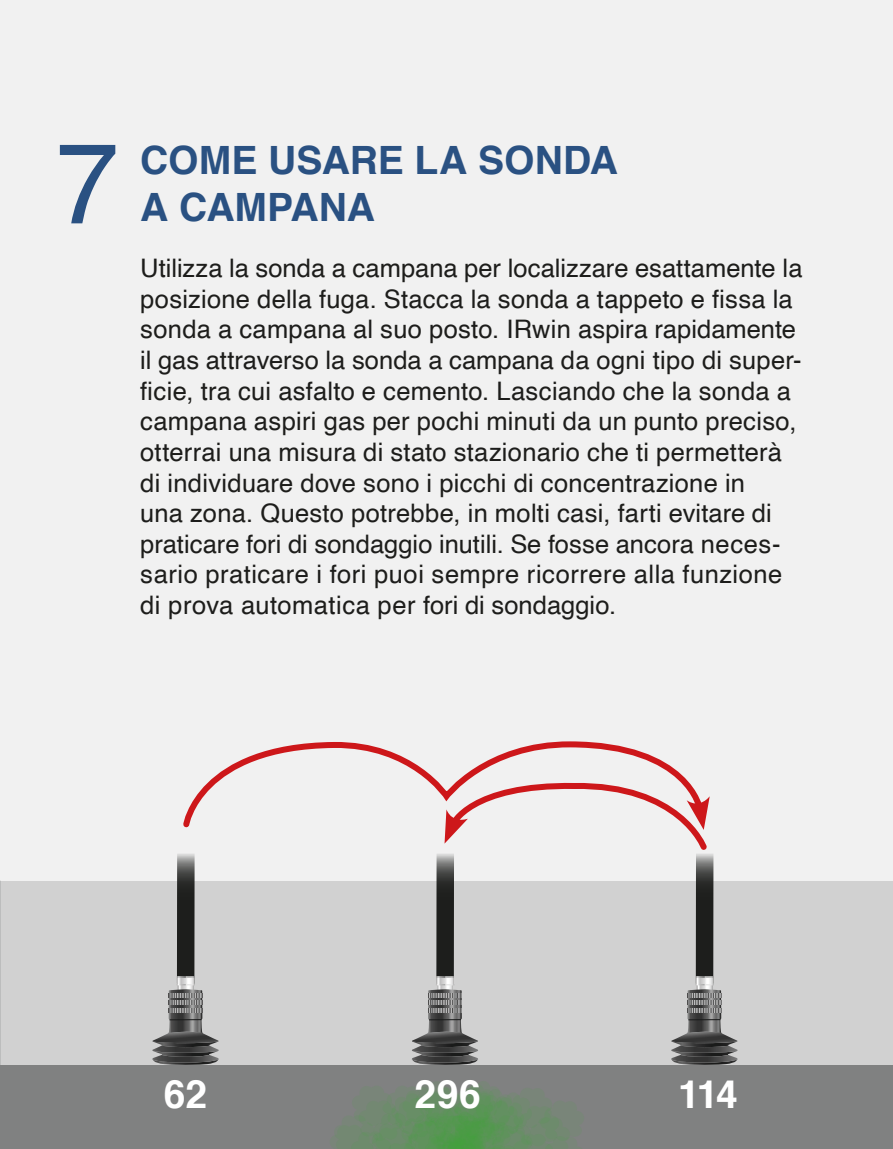
<style>
.page{position:relative;width:893px;height:1149px;background:#fff}
.page>*{position:absolute;margin:0;border:0;box-sizing:border-box;transform-origin:0 0}
.Rubrik_2{font:114px "Helvetica";color:#2a5182}
.Rubrik_2-2{font:700 39px/46.8px "Helvetica";color:#2a5182}
.Rubrik_3{font:700 39px "Helvetica";color:#fff}
.t1{font:25.5px/30.6px "Helvetica";letter-spacing:.01em;color:#1d1d1b}
</style>
<div class="page">
<div style="left:0;top:880px;width:893px;height:268px;background:#d1d1d1"></div>
<div style="left:0;top:0;width:893px;height:880px;background:#f1f1f1"></div>
<div style="left:0;top:1064px;width:893px;height:84px;background:#808181"></div>
<svg style="left:152px;top:854px;width:67px;height:210px"></svg>
<svg style="left:0;top:880px;width:1px;height:168px"></svg>
<svg style="left:183px;top:741px;width:502px;height:87px"></svg>
<svg style="left:412px;top:778px;width:326px;height:286px"></svg>
<svg style="left:330px;top:1084px;width:255px;height:65px"></svg>
<p class="Rubrik_2" style="left:56px;top:95px;width:65px">7</p>
<p class="Rubrik_2-2" style="left:140px;top:137px;width:479px">COME USARE LA SONDA<br>A CAMPANA</p>
<p class="t1" style="left:140px;top:253px;width:664px">Utilizza la sonda a campana per localizzare esattamente la posizione della fuga. Stacca la sonda a tappeto e fissa la sonda a campana al suo posto. IRwin aspira rapidamente il gas attraverso la sonda a campana da ogni tipo di super&shy;ficie, tra cui asfalto e cemento. Lasciando che la sonda a campana aspiri gas per pochi minuti da un punto preciso, otterrai una misura di stato stazionario che ti permetterà di individuare dove sono i picchi di concentrazione in<br>una zona. Questo potrebbe, in molti casi, farti evitare di praticare fori di sondaggio inutili. Se fosse ancora neces&shy;sario praticare i fori puoi sempre ricorrere alla funzione di prova automatica per fori di sondaggio.</p>
<p class="Rubrik_3" style="left:164px;top:1062px;width:45px">62</p>
<p class="Rubrik_3" style="left:415px;top:1062px;width:68px">296</p>
<p class="Rubrik_3" style="left:678px;top:1062px;width:61px">114</p>
</div>
